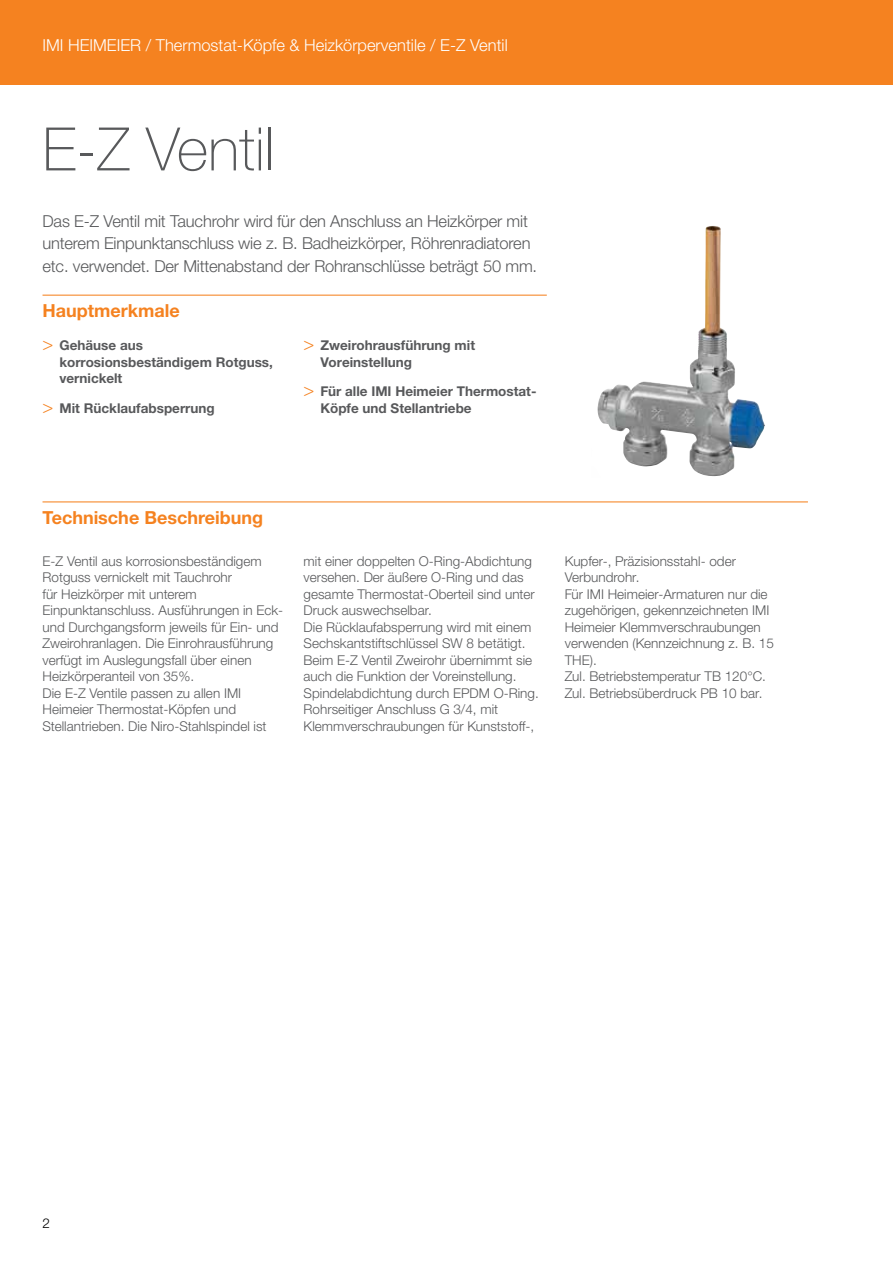
<style>
.page{position:relative;width:893px;height:1263px;background:#fff}
.page>*{position:absolute;margin:0;border:0;box-sizing:border-box;transform-origin:0 0}
.t1{font:100 60px "Helvetica Neue LTW1 G";color:#58595b}
.t2{font:700 18px "Helvetica Neue LTW1 G";color:#f58220}
.t3{font:300 16.5px/22.5px "Helvetica Neue LTW1 G";letter-spacing:-.01em;color:#58595b}
.t4{font:300 16.5px "Helvetica Neue LTW1 G";color:#fff}
.t5{font:300 13.5px/16.5px "Helvetica Neue LTW1 G";color:#58595b}
.t6{font:700 13.5px/16.5px "Helvetica Neue LTW1 G";color:#58595b}
.t7{font:300 13.5px "Helvetica Neue LT Std";color:#000}
.s1{font-family:"Helvetica Neue LT Std";font-weight:300;font-size:18px;color:#f58220}
</style>
<div class="page">
<div style="left:0;top:0;width:893px;height:85px;background:#f58220"></div>
<hr style="left:43px;top:295px;width:504px;height:1px;background:#f58220">
<hr style="left:43px;top:501px;width:765px;height:1px;background:#f58220">
<img style="left:597px;top:226px;width:168px;height:250px">
<p class="t4" style="left:43px;top:35px;width:467px">IMI HEIMEIER / Thermostat-Köpfe &amp; Heizkörperventile / E-Z Ventil</p>
<h1 class="t1" style="left:43px;top:113px;width:234px">E-Z Ventil</h1>
<p class="t3" style="left:43px;top:210px;width:496px">Das E-Z Ventil mit Tauchrohr wird für den Anschluss an Heizkörper mit unterem Einpunktanschluss wie z. B. Badheizkörper, Röhrenradiatoren etc. verwendet. Der Mittenabstand der Rohranschlüsse beträgt 50 mm.</p>
<h2 class="t2" style="left:43px;top:299px;width:139px">Hauptmerkmale</h2>
<p class="t6" style="left:60px;top:337px;width:215px;text-indent:-17px"><span class="s1">&gt;</span> Gehäuse aus korrosionsbeständigem Rotguss, vernickelt</p>
<p class="t6" style="left:43px;top:400px;width:174px"><span class="s1">&gt;</span> Mit Rücklaufabsperrung</p>
<p class="t6" style="left:321px;top:337px;width:156px;text-indent:-17px"><span class="s1">&gt;</span> Zweirohrausführung mit<br>Voreinstellung</p>
<p class="t6" style="left:321px;top:383px;width:217px;text-indent:-17px"><span class="s1">&gt;</span> Für alle IMI Heimeier Thermostat-<br>Köpfe und Stellantriebe</p>
<h2 class="t2" style="left:43px;top:506px;width:222px">Technische Beschreibung</h2>
<p class="t5" style="left:43px;top:553px;width:242px">E-Z Ventil aus korrosionsbeständigem Rotguss vernickelt mit Tauchrohr<br>für Heizkörper mit unterem Einpunktanschluss. Ausführungen in Eck&shy;und Durchgangsform jeweils für Ein- und Zweirohranlagen. Die Einrohrausführung verfügt im Auslegungsfall über einen Heizkörperanteil von 35%.<br>Die E-Z Ventile passen zu allen IMI Heimeier Thermostat-Köpfen und Stellantrieben. Die Niro-Stahlspindel ist</p>
<p class="t5" style="left:304px;top:553px;width:237px">mit einer doppelten O-Ring-Abdichtung versehen. Der äußere O-Ring und das gesamte Thermostat-Oberteil sind unter Druck auswechselbar.<br>Die Rücklaufabsperrung wird mit einem Sechskantstiftschlüssel SW 8 betätigt.<br>Beim E-Z Ventil Zweirohr übernimmt sie auch die Funktion der Voreinstellung.<br>Spindelabdichtung durch EPDM O-Ring.<br>Rohrseitiger Anschluss G 3/4, mit Klemmverschraubungen für Kunststoff-,</p>
<p class="t5" style="left:565px;top:553px;width:211px">Kupfer-, Präzisionsstahl- oder<br>Verbundrohr.<br>Für IMI Heimeier-Armaturen nur die zugehörigen, gekennzeichneten IMI<br>Heimeier Klemmverschraubungen verwenden (Kennzeichnung z. B. 15<br>THE).<br>Zul. Betriebstemperatur TB 120°C.<br>Zul. Betriebsüberdruck PB 10 bar.</p>
<p class="t7" style="left:43px;top:1215px;width:9px">2</p>
</div>
